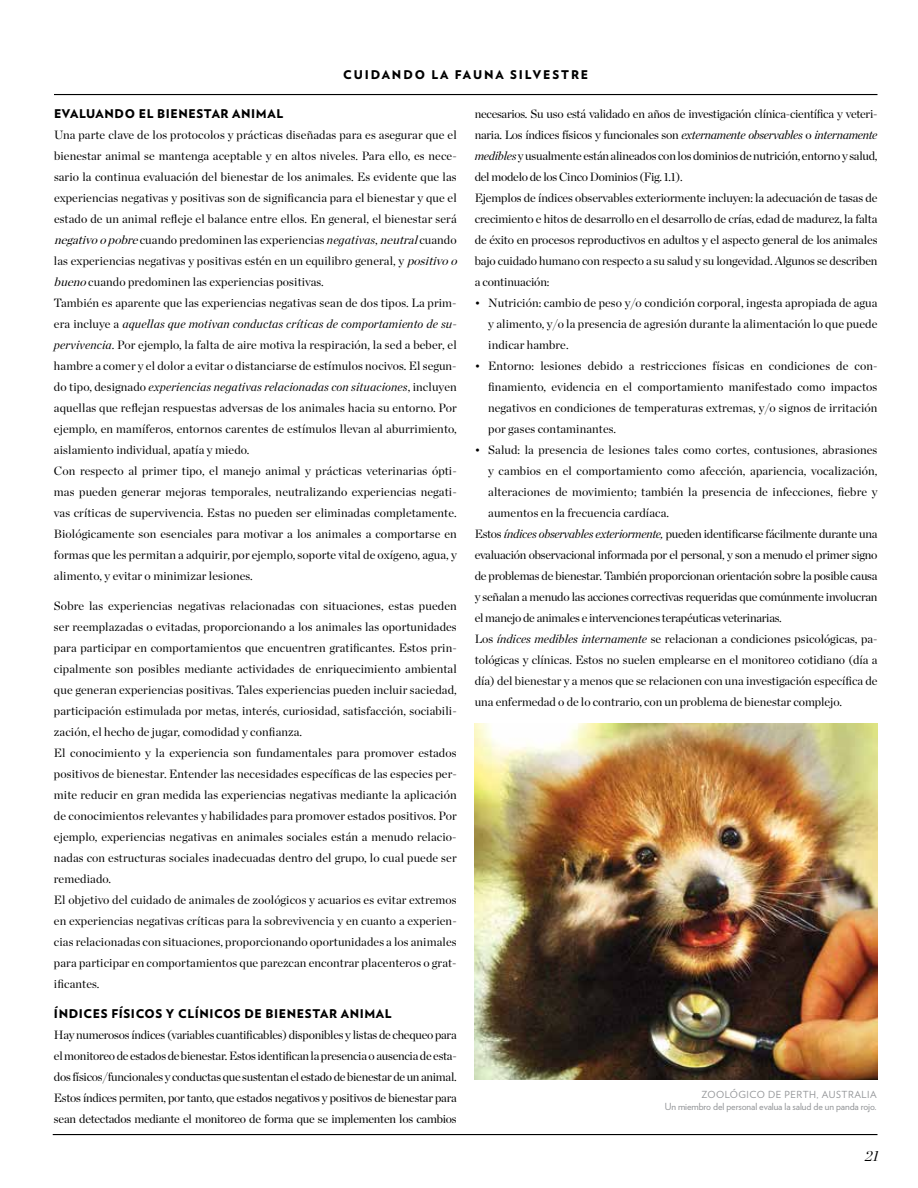
<style>
.page{position:relative;width:918px;height:1188px;background:#fff}
.page>*{position:absolute;margin:0;border:0;box-sizing:border-box;transform-origin:0 0}
.t1{font:italic 300 15px "Chronicle Display";color:#000}
.t2{font:12px/21px "Chronicle Display";letter-spacing:.01em;color:#000;text-align:justify}
.t3{font:12px/21px "Chronicle Display";letter-spacing:-.01em;color:#000}
.t4{font:12px "Chronicle Display";letter-spacing:-.02em;color:#000}
.t5{font:900 12px "Verlag";letter-spacing:.05em;color:#000}
.t6{font:900 12px "Verlag";letter-spacing:.16em;color:#000}
.t7{font:9.75px/12px "Verlag";letter-spacing:-.01em;color:#939598;text-align:right}
.s1{font-style:italic}
</style>
<div class="page">
<hr style="left:54px;top:94px;width:824px;height:1px;background:#000">
<hr style="left:53px;top:1134px;width:825px;height:1px;background:#000">
<img style="left:475px;top:723px;width:403px;height:357px">
<p class="t6" style="left:343px;top:67px;width:247px">CUIDANDO LA FAUNA SILVESTRE</p>
<p class="t5" style="left:54px;top:106px;width:231px">EVALUANDO EL BIENESTAR ANIMAL</p>
<p class="t2" style="left:54px;top:123px;width:409px;text-align:left">Una parte clave de los protocolos y prácticas diseñadas para es asegurar que el bienestar animal se mantenga aceptable y en altos niveles. Para ello, es nece&shy;sario la continua evaluación del bienestar de los animales. Es evidente que las experiencias negativas y positivas son de significancia para el bienestar y que el estado de un animal refleje el balance entre ellos. En general, el bienestar será <span class="s1">negativoopobre</span>cuando predominen las experiencias <span class="s1">negativas</span>, <span class="s1">neutral</span>cuando las experiencias negativas y positivas estén en un equilibro general, y <span class="s1">positivoo bueno</span>cuando predominen las experiencias positivas.<br>También es aparente que las experiencias negativas sean de dos tipos. La prim&shy;era incluye a <span class="s1">aquellas que motivan conductas críticas de comportamiento de su&shy;pervivencia</span>. Por ejemplo, la falta de aire motiva la respiración, la sed a beber, el hambre a comer y el dolor a evitar o distanciarse de estímulos nocivos. El segun&shy;do tipo, designado <span class="s1">experiencias negativas relacionadas con situaciones</span>, incluyen aquellas que reflejan respuestas adversas de los animales hacia su entorno. Por ejemplo, en mamíferos, entornos carentes de estímulos llevan al aburrimiento, aislamiento individual, apatía y miedo.<br>Con respecto al primer tipo, el manejo animal y prácticas veterinarias ópti&shy;mas pueden generar mejoras temporales, neutralizando experiencias negati&shy;vas críticas de supervivencia. Estas no pueden ser eliminadas completamente.<br>Biológicamente son esenciales para motivar a los animales a comportarse en formas que les permitan a adquirir, por ejemplo, soporte vital de oxígeno, agua, y alimento, y evitar o minimizar lesiones.</p>
<p class="t2" style="left:54px;top:594px;width:404px;text-align:left">Sobre las experiencias negativas relacionadas con situaciones, estas pueden ser reemplazadas o evitadas, proporcionando a los animales las oportunidades para participar en comportamientos que encuentren gratificantes. Estos prin&shy;cipalmente son posibles mediante actividades de enriquecimiento ambiental que generan experiencias positivas. Tales experiencias pueden incluir saciedad, participación estimulada por metas, interés, curiosidad, satisfacción, sociabili&shy;zación, el hecho de jugar, comodidad y confianza.<br>El conocimiento y la experiencia son fundamentales para promover estados positivos de bienestar. Entender las necesidades específicas de las especies per&shy;mite reducir en gran medida las experiencias negativas mediante la aplicación de conocimientos relevantes y habilidades para promover estados positivos. Por ejemplo, experiencias negativas en animales sociales están a menudo relacio&shy;nadas con estructuras sociales inadecuadas dentro del grupo, lo cual puede ser remediado.<br>El objetivo del cuidado de animales de zoológicos y acuarios es evitar extremos en experiencias negativas críticas para la sobrevivencia y en cuanto a experien&shy;cias relacionadas con situaciones, proporcionando oportunidades a los animales para participar en comportamientos que parezcan encontrar placenteros o grat&shy;ificantes.</p>
<p class="t5" style="left:54px;top:1006px;width:339px">ÍNDICES FÍSICOS Y CLÍNICOS DE BIENESTAR ANIMAL</p>
<p class="t2" style="left:54px;top:1023px;width:404px">Hay numerosos índices (variables cuantificables) disponibles y listas de chequeo para el monitoreo de estados de bienestar. Estos identifican la presencia o ausencia de esta&shy;dos físicos/funcionales y conductas que sustentan el estado de bienestar de un animal.<br>Estos índices permiten, por tanto, que estados negativos y positivos de bienestar para sean detectados mediante el monitoreo de forma que se implementen los cambios</p>
<p class="t3" style="left:475px;top:102px;width:404px">necesarios. Su uso está validado en años de investigación clínica-científica y veteri&shy;naria. Los índices físicos y funcionales son <span class="s1">externamente observables</span> o <span class="s1">internamente medibles</span> y usualmente están alineados con los dominios de nutrición, entorno y salud, del modelo de los Cinco Dominios (Fig. 1.1).<br>Ejemplos de índices observables exteriormente incluyen: la adecuación de tasas de crecimiento e hitos de desarrollo en el desarrollo de crías, edad de madurez, la falta de éxito en procesos reproductivos en adultos y el aspecto general de los animales bajo cuidado humano con respecto a su salud y su longevidad. Algunos se describen a continuación:</p>
<p class="t2" style="left:488px;top:291px;width:391px;text-indent:-14px">• Nutrición: cambio de peso y/o condición corporal, ingesta apropiada de agua y alimento, y/o la presencia de agresión durante la alimentación lo que puede indicar hambre.</p>
<p class="t2" style="left:488px;top:354px;width:391px;text-indent:-14px">• Entorno: lesiones debido a restricciones físicas en condiciones de con&shy;finamiento, evidencia en el comportamiento manifestado como impactos negativos en condiciones de temperaturas extremas, y/o signos de irritación por gases contaminantes.</p>
<p class="t2" style="left:475px;top:438px;width:404px">• Salud: la presencia de lesiones tales como cortes, contusiones, abrasiones</p>
<p class="t2" style="left:488px;top:459px;width:391px">y cambios en el comportamiento como afección, apariencia, vocalización,</p>
<p class="t2" style="left:488px;top:480px;width:391px">alteraciones de movimiento; también la presencia de infecciones, fiebre y</p>
<p class="t2" style="left:488px;top:501px;width:182px">aumentos en la frecuencia cardíaca.</p>
<p class="t4" style="left:475px;top:524px;width:404px">Estos <span class="s1">índices observables exteriormente,</span> pueden identificarse fácilmente durante una</p>
<p class="t4" style="left:475px;top:545px;width:404px">evaluación observacional informada por el personal, y son a menudo el primer signo</p>
<p class="t4" style="left:475px;top:566px;width:404px">de problemas de bienestar. También proporcionan orientación sobre la posible causa</p>
<p class="t4" style="left:475px;top:587px;width:404px">y señalan a menudo las acciones correctivas requeridas que comúnmente involucran</p>
<p class="t4" style="left:475px;top:608px;width:309px">el manejo de animales e intervenciones terapéuticas veterinarias.</p>
<p class="t2" style="left:475px;top:627px;width:404px">Los <span class="s1">índices medibles internamente</span> se relacionan a condiciones psicológicas, pa-</p>
<p class="t2" style="left:475px;top:648px;width:404px">tológicas y clínicas. Estos no suelen emplearse en el monitoreo cotidiano (día a</p>
<p class="t2" style="left:475px;top:669px;width:404px">día) del bienestar y a menos que se relacionen con una investigación específica de</p>
<p class="t2" style="left:475px;top:690px;width:369px">una enfermedad o de lo contrario, con un problema de bienestar complejo.</p>
<p class="t7" style="left:665px;top:1089px;width:213px">ZOOLÓGICO DE PERTH, AUSTRALIA<br>Un miembro del personal evalua la salud de un panda rojo.</p>
<p class="t1" style="left:865px;top:1144px;width:15px">21</p>
</div>
